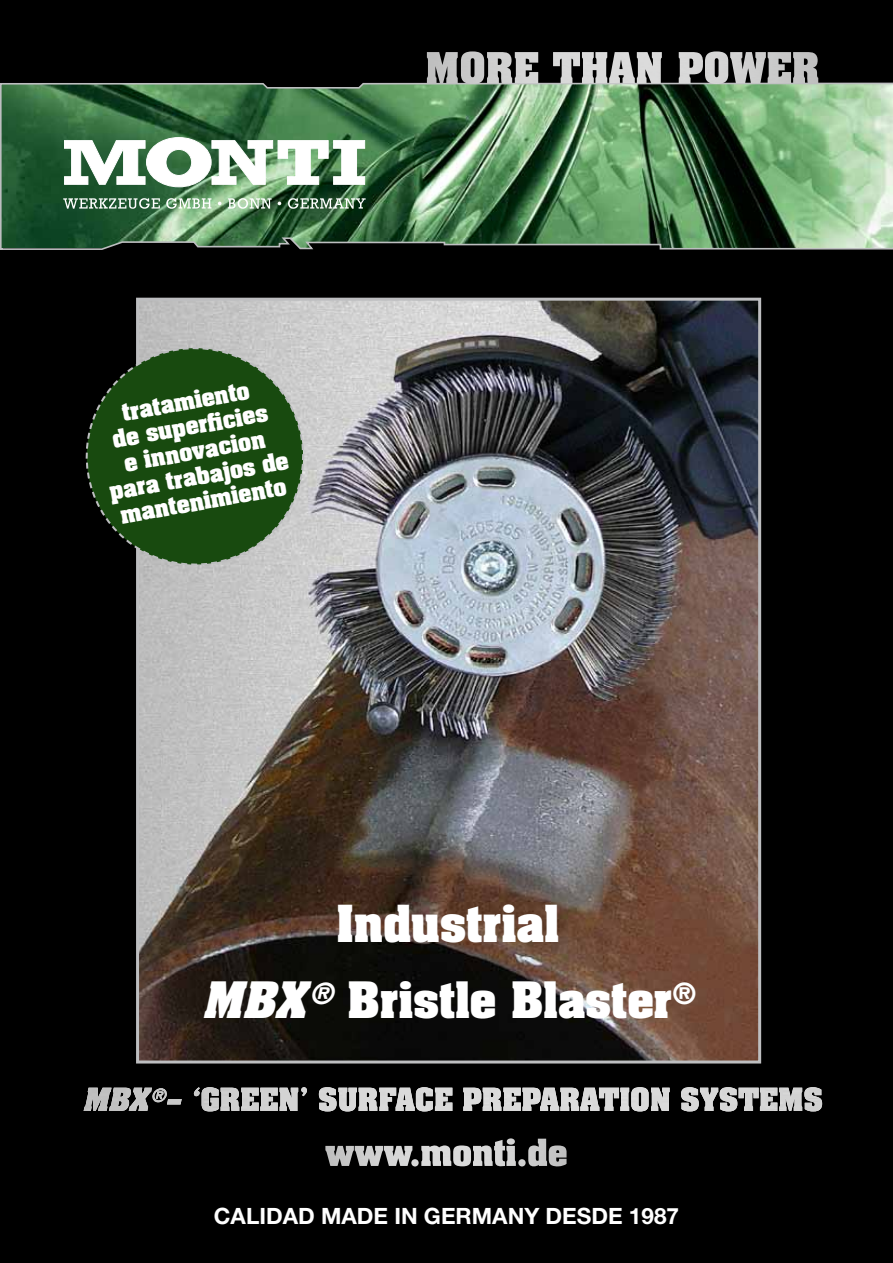
<style>
.page{position:relative;width:893px;height:1263px;background:#000}
.page>*{position:absolute;margin:0;border:0;box-sizing:border-box;transform-origin:0 0}
.t1{font:700 43.5px "Aachen";color:#fff}
.t2{font:700 42.75px "Aachen";color:#fff}
.t3{font:700 22.5px "Helvetica Neue";color:#fff}
.t4{font:700 21px/25.2px "Aachen";color:#fff;text-align:center}
.s1{font-style:italic}
</style>
<div class="page">
<img style="left:140px;top:302px;width:617px;height:757px">
<div style="left:136px;top:298px;width:625px;height:765px;border:3px solid #bdbec0"></div>
<svg style="left:0;top:82px;width:893px;height:168px;background:#548058"></svg>
<svg style="left:136px;top:339px;width:176px;height:235px;background:#c7c7c7"></svg>
<svg style="left:179px;top:565px;width:123px;height:6px"></svg>
<svg style="left:304px;top:349px;width:5px;height:123px"></svg>
<svg style="left:136px;top:342px;width:75px;height:5px"></svg>
<svg style="left:86px;top:347px;width:218px;height:218px;background:#2e5427"></svg>
<svg style="left:64px;top:137px;width:301px;height:50px;background:#b0c6b4"></svg>
<svg style="left:63px;top:198px;width:97px;height:11px"></svg>
<svg style="left:166px;top:198px;width:45px;height:11px"></svg>
<svg style="left:218px;top:202px;width:4px;height:3px"></svg>
<svg style="left:228px;top:198px;width:44px;height:11px"></svg>
<svg style="left:288px;top:198px;width:78px;height:11px"></svg>
<img style="left:461px;top:51px;width:357px;height:33px">
<img style="left:355px;top:1138px;width:212px;height:28px">
<svg style="left:84px;top:1087px;width:215px;height:24px"></svg>
<img style="left:301px;top:1087px;width:521px;height:24px">
<p class="t4" style="left:94px;top:404px;width:183px;rotate:-10deg">tratamiento<br>de superfi cies<br>e innovacion para trabajos de mantenimiento</p>
<h1 class="t1" style="left:337px;top:892px;width:224px">Industrial</h1>
<h2 class="t2" style="left:202px;top:969px;width:495px"><span class="s1">MBX</span><sup>®</sup> Bristle Blaster<sup>®</sup></h2>
<p class="t3" style="left:214px;top:1201px;width:467px">CALIDAD MADE IN GERMANY DESDE 1987</p>
</div>
